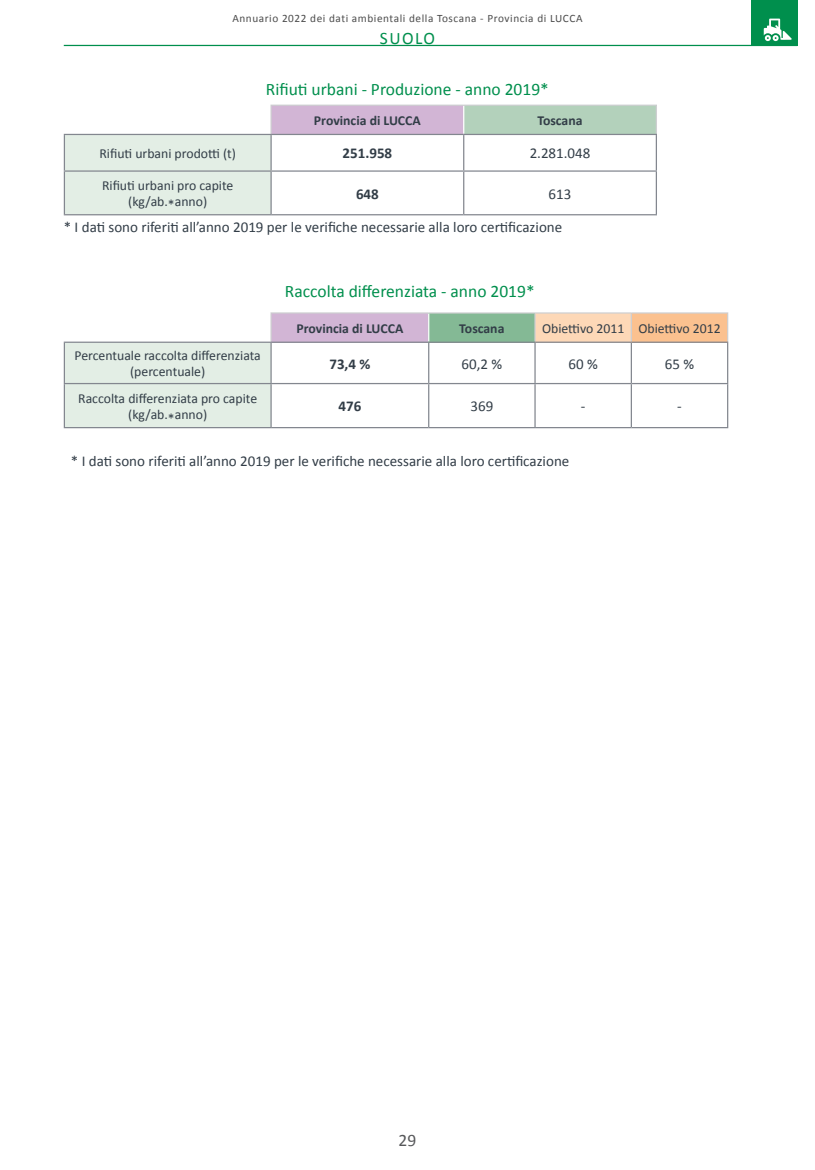
<style>
.page{position:relative;width:815px;height:1170px;background:#fff}
.page>*{position:absolute;margin:0;border:0;box-sizing:border-box;transform-origin:0 0}
.t1{font:17.5px "Calibri";color:#008f4d}
.t2{font:17.5px "Calibri";color:#57585a}
.t3{font:15px "Calibri";color:#323d47}
.t4{font:700 15px "Calibri";color:#323d47}
.t5{font:13.75px/16.5px "Calibri";color:#323d47;text-align:center}
.t6{font:700 13.75px "Calibri";color:#323d47}
.t7{font:11.25px "Calibri";letter-spacing:.05em;color:#4c4c4c}
</style>
<div class="page">
<hr style="left:64px;top:45px;width:733px;height:1px;background:#008f4d">
<div style="left:751px;top:0;width:46px;height:46px;background:#008f4d"></div>
<svg style="left:764px;top:19px;width:28px;height:22px"></svg>
<div style="left:271px;top:105px;width:193px;height:29px;background:#d2b5d5"></div>
<div style="left:464px;top:105px;width:192px;height:29px;background:#b3d1bb"></div>
<div style="left:65px;top:135px;width:205px;height:79px;background:#e3eee5"></div>
<hr style="left:270px;top:105px;width:194px;height:1px;background:#cecfd1">
<hr style="left:270px;top:106px;width:2px;height:28px;background:#cecfd1">
<hr style="left:464px;top:105px;width:193px;height:1px;background:#cecfd1">
<svg style="left:656px;top:106px;width:1px;height:28px"></svg>
<svg style="left:463px;top:106px;width:1px;height:28px"></svg>
<hr style="left:64px;top:134px;width:207px;height:1px;background:#83878f">
<hr style="left:64px;top:135px;width:1px;height:35px;background:#83878f">
<hr style="left:271px;top:134px;width:193px;height:1px;background:#83878f">
<hr style="left:270px;top:135px;width:2px;height:35px;background:#83878f">
<hr style="left:464px;top:134px;width:193px;height:1px;background:#83878f">
<hr style="left:463px;top:135px;width:1px;height:35px;background:#83878f">
<hr style="left:656px;top:135px;width:1px;height:35px;background:#83878f">
<hr style="left:64px;top:170px;width:207px;height:2px;background:#83878f">
<hr style="left:64px;top:172px;width:1px;height:42px;background:#83878f">
<hr style="left:271px;top:170px;width:193px;height:2px;background:#83878f">
<hr style="left:270px;top:172px;width:2px;height:42px;background:#83878f">
<hr style="left:464px;top:170px;width:193px;height:2px;background:#83878f">
<hr style="left:463px;top:172px;width:1px;height:42px;background:#83878f">
<hr style="left:656px;top:172px;width:1px;height:42px;background:#83878f">
<hr style="left:64px;top:214px;width:207px;height:1px;background:#83878f">
<hr style="left:271px;top:214px;width:193px;height:1px;background:#83878f">
<hr style="left:464px;top:214px;width:193px;height:1px;background:#83878f">
<div style="left:271px;top:313px;width:158px;height:29px;background:#d2b5d5"></div>
<div style="left:429px;top:313px;width:106px;height:29px;background:#84b995"></div>
<div style="left:535px;top:313px;width:96px;height:29px;background:#fdd8b7"></div>
<div style="left:631px;top:313px;width:97px;height:29px;background:#fbc18f"></div>
<div style="left:65px;top:343px;width:205px;height:84px;background:#e3eee5"></div>
<hr style="left:270px;top:312px;width:159px;height:1px;background:#cecfd1">
<hr style="left:270px;top:313px;width:2px;height:28px;background:#cecfd1">
<hr style="left:429px;top:312px;width:106px;height:1px;background:#cecfd1">
<hr style="left:535px;top:312px;width:96px;height:1px;background:#cecfd1">
<hr style="left:534px;top:313px;width:2px;height:28px;background:#cecfd1">
<hr style="left:631px;top:312px;width:97px;height:1px;background:#cecfd1">
<svg style="left:631px;top:313px;width:1px;height:28px"></svg>
<svg style="left:727px;top:313px;width:1px;height:28px"></svg>
<svg style="left:428px;top:313px;width:1px;height:28px"></svg>
<hr style="left:64px;top:341px;width:207px;height:2px;background:#83878f">
<hr style="left:64px;top:343px;width:1px;height:40px;background:#83878f">
<hr style="left:271px;top:341px;width:158px;height:2px;background:#83878f">
<hr style="left:270px;top:343px;width:2px;height:40px;background:#83878f">
<hr style="left:429px;top:341px;width:106px;height:2px;background:#83878f">
<hr style="left:428px;top:343px;width:1px;height:40px;background:#83878f">
<hr style="left:535px;top:341px;width:96px;height:2px;background:#83878f">
<hr style="left:534px;top:343px;width:2px;height:40px;background:#83878f">
<hr style="left:631px;top:341px;width:97px;height:2px;background:#83878f">
<hr style="left:631px;top:343px;width:1px;height:40px;background:#83878f">
<hr style="left:727px;top:343px;width:1px;height:40px;background:#83878f">
<hr style="left:64px;top:383px;width:207px;height:1px;background:#83878f">
<hr style="left:64px;top:384px;width:1px;height:43px;background:#83878f">
<hr style="left:271px;top:383px;width:158px;height:1px;background:#83878f">
<hr style="left:270px;top:384px;width:2px;height:43px;background:#83878f">
<hr style="left:429px;top:383px;width:106px;height:1px;background:#83878f">
<hr style="left:428px;top:384px;width:1px;height:43px;background:#83878f">
<hr style="left:535px;top:383px;width:96px;height:1px;background:#83878f">
<hr style="left:534px;top:384px;width:2px;height:43px;background:#83878f">
<hr style="left:631px;top:383px;width:97px;height:1px;background:#83878f">
<hr style="left:631px;top:384px;width:1px;height:43px;background:#83878f">
<hr style="left:727px;top:384px;width:1px;height:43px;background:#83878f">
<hr style="left:64px;top:427px;width:207px;height:1px;background:#83878f">
<hr style="left:271px;top:427px;width:158px;height:1px;background:#83878f">
<hr style="left:429px;top:427px;width:106px;height:1px;background:#83878f">
<hr style="left:535px;top:427px;width:96px;height:1px;background:#83878f">
<hr style="left:631px;top:427px;width:97px;height:1px;background:#83878f">
<p class="t7" style="left:232px;top:12px;width:352px">Annuario 2022 dei dati ambientali della Toscana - Provincia di LUCCA</p>
<p class="t1" style="left:380px;top:27px;width:57px">SUOLO</p>
<p class="t1" style="left:266px;top:78px;width:284px">Rifiuti urbani - Produzione - anno 2019*</p>
<p class="t6" style="left:314px;top:112px;width:108px">Provincia di LUCCA</p>
<p class="t6" style="left:537px;top:112px;width:47px">Toscana</p>
<p class="t5" style="left:99px;top:145px;width:138px">Rifiuti urbani prodotti (t)</p>
<p class="t4" style="left:343px;top:144px;width:51px">251.958</p>
<p class="t3" style="left:530px;top:144px;width:62px">2.281.048</p>
<p class="t5" style="left:102px;top:177px;width:133px">Rifiuti urbani pro capite (kg/ab.*anno)</p>
<p class="t4" style="left:356px;top:184px;width:24px">648</p>
<p class="t3" style="left:549px;top:184px;width:24px">613</p>
<p class="t3" style="left:64px;top:217px;width:500px">* I dati sono riferiti all’anno 2019 per le verifiche necessarie alla loro certificazione</p>
<p class="t1" style="left:285px;top:280px;width:251px">Raccolta differenziata - anno 2019*</p>
<p class="t6" style="left:296px;top:319px;width:108px">Provincia di LUCCA</p>
<p class="t6" style="left:459px;top:319px;width:47px">Toscana</p>
<p class="t5" style="left:542px;top:320px;width:84px">Obiettivo 2011</p>
<p class="t5" style="left:638px;top:320px;width:84px">Obiettivo 2012</p>
<p class="t5" style="left:75px;top:347px;width:188px">Percentuale raccolta differenziata (percentuale)</p>
<p class="t4" style="left:329px;top:354px;width:43px">73,4 %</p>
<p class="t3" style="left:462px;top:354px;width:42px">60,2 %</p>
<p class="t3" style="left:569px;top:354px;width:31px">60 %</p>
<p class="t3" style="left:665px;top:354px;width:31px">65 %</p>
<p class="t5" style="left:78px;top:389px;width:180px">Raccolta differenziata pro capite (kg/ab.*anno)</p>
<p class="t4" style="left:338px;top:396px;width:24px">476</p>
<p class="t3" style="left:470px;top:397px;width:24px">369</p>
<p class="t3" style="left:581px;top:397px;width:6px">-</p>
<p class="t3" style="left:677px;top:397px;width:6px">-</p>
<p class="t3" style="left:71px;top:451px;width:500px">* I dati sono riferiti all’anno 2019 per le verifiche necessarie alla loro certificazione</p>
<p class="t2" style="left:399px;top:1129px;width:19px">29</p>
</div>
